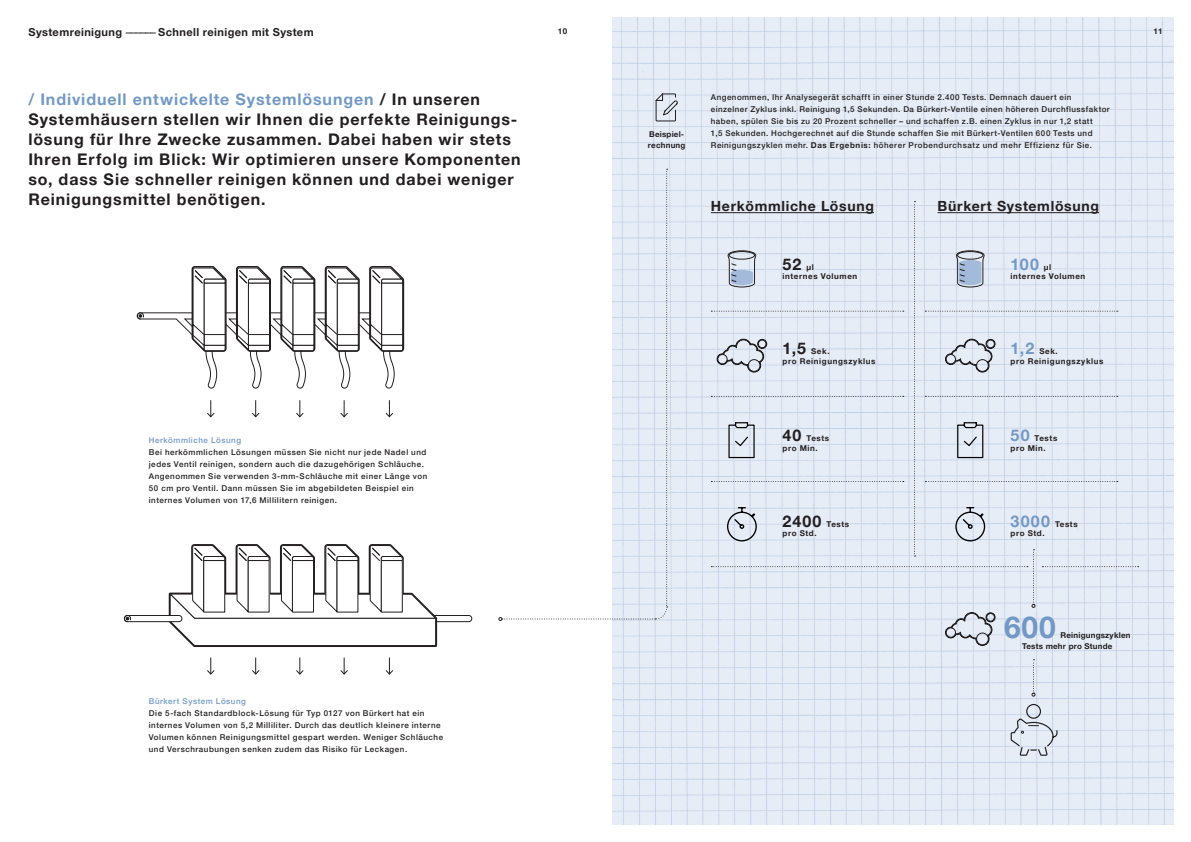
<style>
.page{position:relative;width:1191px;height:842px;background:#fff}
.page>*{position:absolute;margin:0;border:0;box-sizing:border-box;transform-origin:0 0}
.t1{font:700 30px "Helvetica Neue LTW1 G";color:#7299c6}
.Einführungstext{font:700 16px/20px "Helvetica Neue LTW1 G";letter-spacing:.055em;color:#231f20}
.Einführungstext-2{font:700 16px "Helvetica Neue LTW1 G";color:#7299c6}
.t2{font:700 14px "Helvetica Neue LTW1 G";letter-spacing:.05em;color:#231f20}
.t3{font:700 11px "Helvetica Neue LTW1 G";letter-spacing:.035em;color:#231f20}
.Erklaerungstext_klei{font:500 8px/12px "Helvetica Neue LTW1 G";letter-spacing:.065em;color:#231f20}
.Einführungstext-3{font:700 8px/9.6px "Helvetica Neue LTW1 G";letter-spacing:.07em;color:#231f20}
.Einführungstext-4{font:700 8px/11px "Helvetica Neue LTW1 G";letter-spacing:.025em;color:#231f20}
.Erklaerungstext_klei-2{font:500 8px "Helvetica Neue LTW1 G";letter-spacing:.065em;color:#7299c6}
.s1{font-weight:400}
.s2{color:#7299c6}
.s3{font-weight:700}
.s4{font-size:8px}
.s5{font-size:8px;color:#231f20}
.s6{font-size:16px}
.s7{font-size:16px;color:#7299c6}
</style>
<div class="page">
<img style="left:612px;top:17px;width:562px;height:808px">
<svg style="left:655px;top:92px;width:23px;height:30px"></svg>
<svg style="left:498px;top:169px;width:169px;height:452px"></svg>
<svg style="left:136px;top:266px;width:268px;height:123px"></svg>
<svg style="left:385px;top:400px;width:8px;height:18px"></svg>
<svg style="left:340px;top:400px;width:8px;height:18px"></svg>
<svg style="left:296px;top:400px;width:8px;height:18px"></svg>
<svg style="left:252px;top:400px;width:8px;height:18px"></svg>
<svg style="left:207px;top:400px;width:8px;height:18px"></svg>
<div style="left:414px;top:615px;width:58px;height:7px;border:1px solid #231f20;border-radius:3px"></div>
<svg style="left:168px;top:544px;width:270px;height:103px"></svg>
<div style="left:124px;top:615px;width:58px;height:7px;background:#fff;border-radius:3px"></div>
<div style="left:124px;top:615px;width:58px;height:7px;border:1px solid #231f20;border-radius:3px"></div>
<svg style="left:123px;top:615px;width:8px;height:8px"></svg>
<svg style="left:385px;top:657px;width:8px;height:18px"></svg>
<svg style="left:340px;top:657px;width:8px;height:18px"></svg>
<svg style="left:296px;top:657px;width:8px;height:18px"></svg>
<svg style="left:252px;top:657px;width:8px;height:18px"></svg>
<svg style="left:207px;top:657px;width:8px;height:18px"></svg>
<svg style="left:1031px;top:659px;width:4px;height:37px"></svg>
<svg style="left:711px;top:201px;width:427px;height:445px;background:#e0e6f0"></svg>
<svg style="left:1010px;top:717px;width:48px;height:39px;background:#cfd5de"></svg>
<div style="left:1026px;top:704px;width:15px;height:15px;border:1px solid #231f20;border-radius:50%"></div>
<p class="t3" style="left:28px;top:25px;width:287px">Systemreinigung <span class="s1">––––––</span> Schnell reinigen mit System</p>
<p class="Einführungstext" style="left:28px;top:89px;width:494px"><span class="s2">/ Individuell entwickelte Systemlösungen</span> / In unseren Systemhäusern stellen wir Ihnen die perfekte Reinigungs&shy;lösung für Ihre Zwecke zusammen. Dabei haben wir stets Ihren Erfolg im Blick: Wir optimieren unsere Komponenten so, dass Sie schneller reinigen können und dabei weniger Reinigungsmittel benötigen.</p>
<p class="Erklaerungstext_klei-2" style="left:149px;top:435px;width:94px">Herkömmliche Lösung</p>
<p class="Erklaerungstext_klei" style="left:149px;top:446px;width:280px">Bei herkömmlichen Lösungen müssen Sie nicht nur jede Nadel und jedes Ventil reinigen, sondern auch die dazugehörigen Schläuche.<br>Angenommen Sie verwenden 3-mm-Schläuche mit einer Länge von 50 cm pro Ventil. Dann müssen Sie im abgebildeten Beispiel ein internes Volumen von 17,6 Millilitern reinigen.</p>
<p class="Erklaerungstext_klei-2" style="left:149px;top:696px;width:99px">Bürkert System Lösung</p>
<p class="Erklaerungstext_klei" style="left:149px;top:707px;width:296px">Die 5-fach Standardblock-Lösung für Typ 0127 von Bürkert hat ein internes Volumen von 5,2 Milliliter. Durch das deutlich kleinere interne Volumen können Reinigungsmittel gespart werden. Weniger Schläuche und Verschraubungen senken zudem das Risiko für Leckagen.</p>
<p class="Einführungstext-3" style="left:558px;top:26px;width:11px">10</p>
<p class="Einführungstext-3" style="left:1153px;top:26px;width:11px">11</p>
<p class="Einführungstext-4" style="left:648px;top:129px;width:39px">Beispiel&shy;rechnung</p>
<p class="Erklaerungstext_klei" style="left:711px;top:91px;width:400px">Angenommen, Ihr Analysegerät schafft in einer Stunde 2.400 Tests. Demnach dauert ein einzelner Zyklus inkl. Reinigung 1,5 Sekunden. Da Bürkert-Ventile einen höheren Durchflussfaktor haben, spülen Sie bis zu 20 Prozent schneller – und schaffen z.B. einen Zyklus in nur 1,2 statt<br>1,5 Sekunden. Hochgerechnet auf die Stunde schaffen Sie mit Bürkert-Ventilen 600 Tests und Reinigungszyklen mehr. <span class="s3">Das Ergebnis:</span> höherer Probendurchsatz und mehr Effizienz für Sie.</p>
<p class="t2" style="left:711px;top:198px;width:164px">Herkömmliche Lösung</p>
<p class="t2" style="left:937px;top:198px;width:163px">Bürkert Systemlösung</p>
<p class="Einführungstext" style="left:782px;top:254px;width:33px">52 <span class="s4">µl</span></p>
<p class="Einführungstext-3" style="left:782px;top:272px;width:76px">internes Volumen</p>
<p class="Einführungstext-2" style="left:1010px;top:254px;width:42px">100 <span class="s5">µl</span></p>
<p class="Einführungstext-3" style="left:1010px;top:272px;width:76px">internes Volumen</p>
<p class="Einführungstext-3" style="left:782px;top:347px;width:94px"><span class="s6">1,5</span> Sek.<br>pro Reinigungszyklus</p>
<p class="Einführungstext-3" style="left:1010px;top:347px;width:94px"><span class="s7">1,2</span> Sek.<br>pro Reinigungszyklus</p>
<p class="Einführungstext-3" style="left:782px;top:433px;width:48px"><span class="s6">40</span> Tests pro Min.</p>
<p class="Einführungstext-3" style="left:1010px;top:433px;width:48px"><span class="s7">50</span> Tests pro Min.</p>
<p class="Einführungstext-3" style="left:782px;top:519px;width:68px"><span class="s6">2400</span> Tests pro Std.</p>
<p class="Einführungstext-3" style="left:1010px;top:519px;width:69px"><span class="s7">3000</span> Tests pro Std.</p>
<p class="t1" style="left:1004px;top:609px;width:53px">600</p>
<p class="Einführungstext-4" style="left:1022px;top:629px;width:110px;text-indent:38px">Reinigungszyklen<br>Tests mehr pro Stunde</p>
</div>
